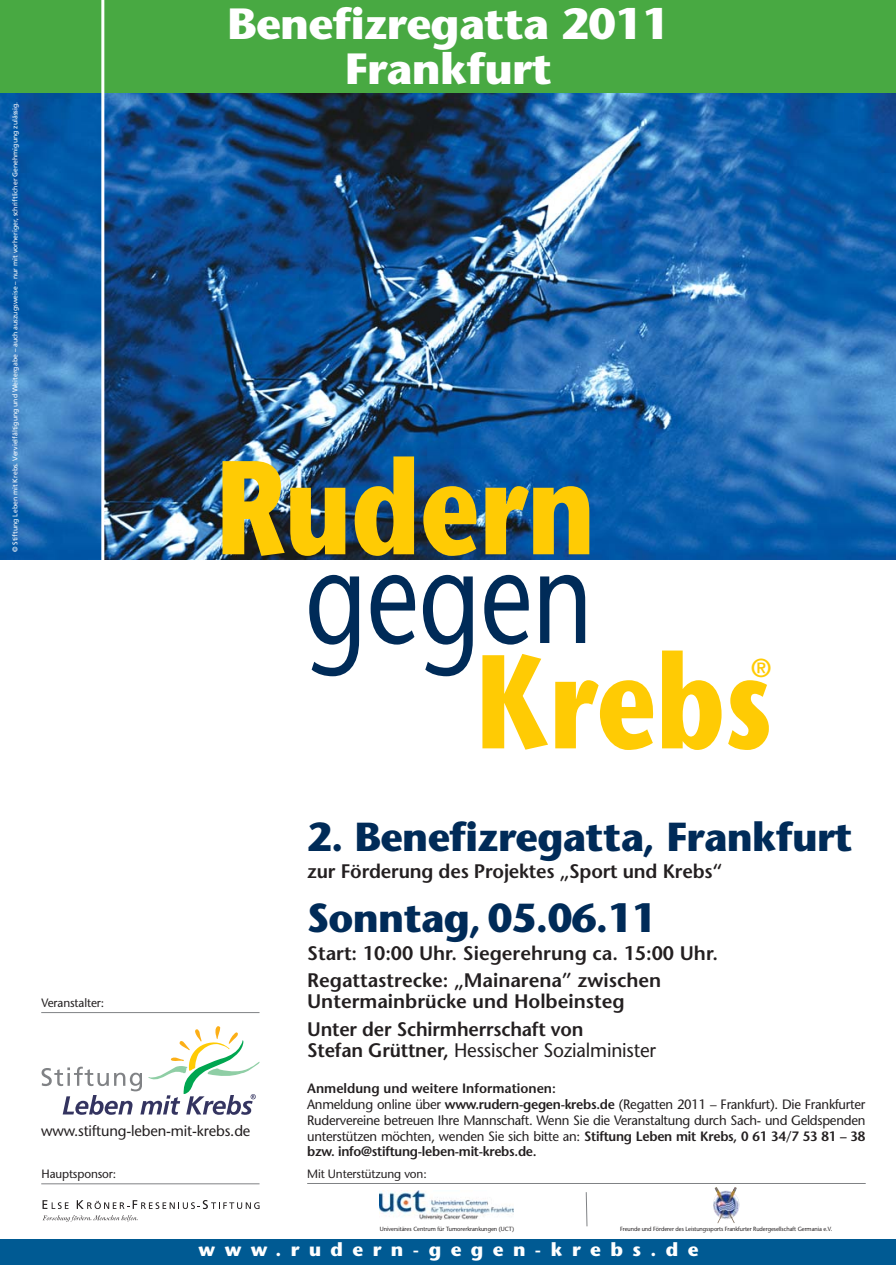
<style>
.page{position:relative;width:896px;height:1265px;background:#fff}
.page>*{position:absolute;margin:0;border:0;box-sizing:border-box;transform-origin:0 0}
.t1{font:700 43.57px/44.6px "Stone Sans";letter-spacing:-.015em;color:#fff;text-align:center}
.t2{font:700 40.43px "Stone Sans";letter-spacing:-.015em;color:#002b58}
.t3{font:26.07px "Frutiger LT";color:#ffcb04}
.t4{font:600 19.6px/27.5px "Stone Sans";color:#231f20}
.t5{font:19.6px "Stone Sans";letter-spacing:-.01em;color:#231f20}
.t6{font:700 18.9px "Stone Sans";letter-spacing:.5em;color:#fff}
.t7{font:15.05px "Stone Sans";letter-spacing:-.01em;color:#231f20}
.t8{font:13.47px/15.8px "Stone Sans";letter-spacing:-.02em;color:#231f20}
.t9{font:12.08px "Stone Sans";letter-spacing:-.01em;color:#231f20}
.t10{font:7px "Frutiger LT";color:#fff}
.t11{font:5.95px "Stone Sans";letter-spacing:-.01em;color:#231f20;scale:.95 1}
.s1{font-weight:600}
</style>
<div class="page">
<img style="left:105px;top:93px;width:791px;height:467px">
<img style="left:0;top:93px;width:101px;height:467px">
<div style="left:0;top:0;width:896px;height:93px;background:#48a942"></div>
<hr style="left:101px;top:0;width:3px;height:593px;background:#fff">
<img style="left:222px;top:461px;width:123px;height:95px">
<svg style="left:354px;top:456px;width:60px;height:100px;background:#a3942b"></svg>
<svg style="left:423px;top:486px;width:55px;height:70px;background:#a89528"></svg>
<svg style="left:485px;top:486px;width:104px;height:68px;background:#aca033"></svg>
<svg style="left:309px;top:575px;width:50px;height:101px"></svg>
<svg style="left:370px;top:575px;width:46px;height:69px"></svg>
<svg style="left:423px;top:575px;width:50px;height:101px"></svg>
<svg style="left:484px;top:575px;width:45px;height:69px"></svg>
<svg style="left:540px;top:575px;width:45px;height:68px"></svg>
<svg style="left:482px;top:654px;width:66px;height:95px"></svg>
<svg style="left:555px;top:680px;width:99px;height:70px"></svg>
<svg style="left:662px;top:650px;width:59px;height:100px"></svg>
<svg style="left:728px;top:680px;width:41px;height:70px"></svg>
<img style="left:379px;top:1190px;width:135px;height:29px">
<img style="left:713px;top:1187px;width:4px;height:18px">
<svg style="left:585px;top:1192px;width:2px;height:35px"></svg>
<div style="left:0;top:1239px;width:896px;height:26px;background:#005a93"></div>
<svg style="left:42px;top:1026px;width:217px;height:88px"></svg>
<svg style="left:43px;top:1200px;width:26px;height:9px"></svg>
<svg style="left:77px;top:1200px;width:182px;height:9px"></svg>
<svg style="left:43px;top:1215px;width:95px;height:6px"></svg>
<hr style="left:41px;top:1012px;width:218px;height:1px;background:#808285">
<hr style="left:41px;top:1183px;width:218px;height:1px;background:#808285">
<hr style="left:307px;top:1183px;width:558px;height:1px;background:#808285">
<p class="t10" style="left:12px;top:552px;width:452px;rotate:-90deg">© Stiftung Leben mit Krebs. Vervielfältigung und Weitergabe – auch auszugsweise – nur mit vorheriger, schriftlicher Genehmigung zulässig.</p>
<h1 class="t1" style="left:227px;top:6px;width:443px">Benefizregatta 2011<br>Frankfurt</h1>
<h3 class="t3" style="left:750px;top:657px;width:22px">®</h3>
<p class="t9" style="left:42px;top:997px;width:64px">Veranstalter:</p>
<p class="t7" style="left:41px;top:1124px;width:211px">www.stiftung-leben-mit-krebs.de</p>
<p class="t9" style="left:42px;top:1169px;width:76px">Hauptsponsor:</p>
<h2 class="t2" style="left:307px;top:821px;width:547px">2. Benefizregatta, Frankfurt</h2>
<h3 class="t4" style="left:307px;top:859px;width:416px">zur Förderung des Projektes „Sport und Krebs“</h3>
<h2 class="t2" style="left:307px;top:902px;width:351px">Sonntag, 05.06.11</h2>
<h3 class="t4" style="left:307px;top:941px;width:412px">Start: 10:00 Uhr. Siegerehrung ca. 15:00 Uhr.<br>Regattastrecke: „Mainarena” zwischen</h3>
<h3 class="t4" style="left:307px;top:990px;width:319px">Untermainbrücke und Holbeinsteg<br>Unter der Schirmherrschaft von</h3>
<h3 class="t5" style="left:307px;top:1042px;width:350px"><span class="s1">Stefan Grüttner,</span> Hessischer Sozialminister</h3>
<p class="t8" style="left:307px;top:1082px;width:559px"><span class="s1">Anmeldung und weitere Informationen:<br></span>Anmeldung online über <span class="s1">www.rudern-gegen-krebs.de</span> (Regatten 2011 – Frankfurt). Die Frankfurter Rudervereine betreuen Ihre Mannschaft. Wenn Sie die Veranstaltung durch Sach- und Geldspenden unterstützen möchten, wenden Sie sich bitte an: <span class="s1">Stiftung Leben mit Krebs, 0 61 34/7 53 81 – 38 bzw. info@stiftung-leben-mit-krebs.de.</span></p>
<p class="t9" style="left:307px;top:1169px;width:121px">Mit Unterstützung von:</p>
<p class="t11" style="left:380px;top:1226px;width:143px">Universitäres Centrum für Tumorerkrankungen (UCT)</p>
<p class="t11" style="left:620px;top:1226px;width:225px">Freunde und Förderer des Leistungssports Frankfurter Rudergesellschaft Germania e.V.</p>
<h3 class="t6" style="left:198px;top:1242px;width:501px">www.rudern-gegen-krebs.de</h3>
</div>
